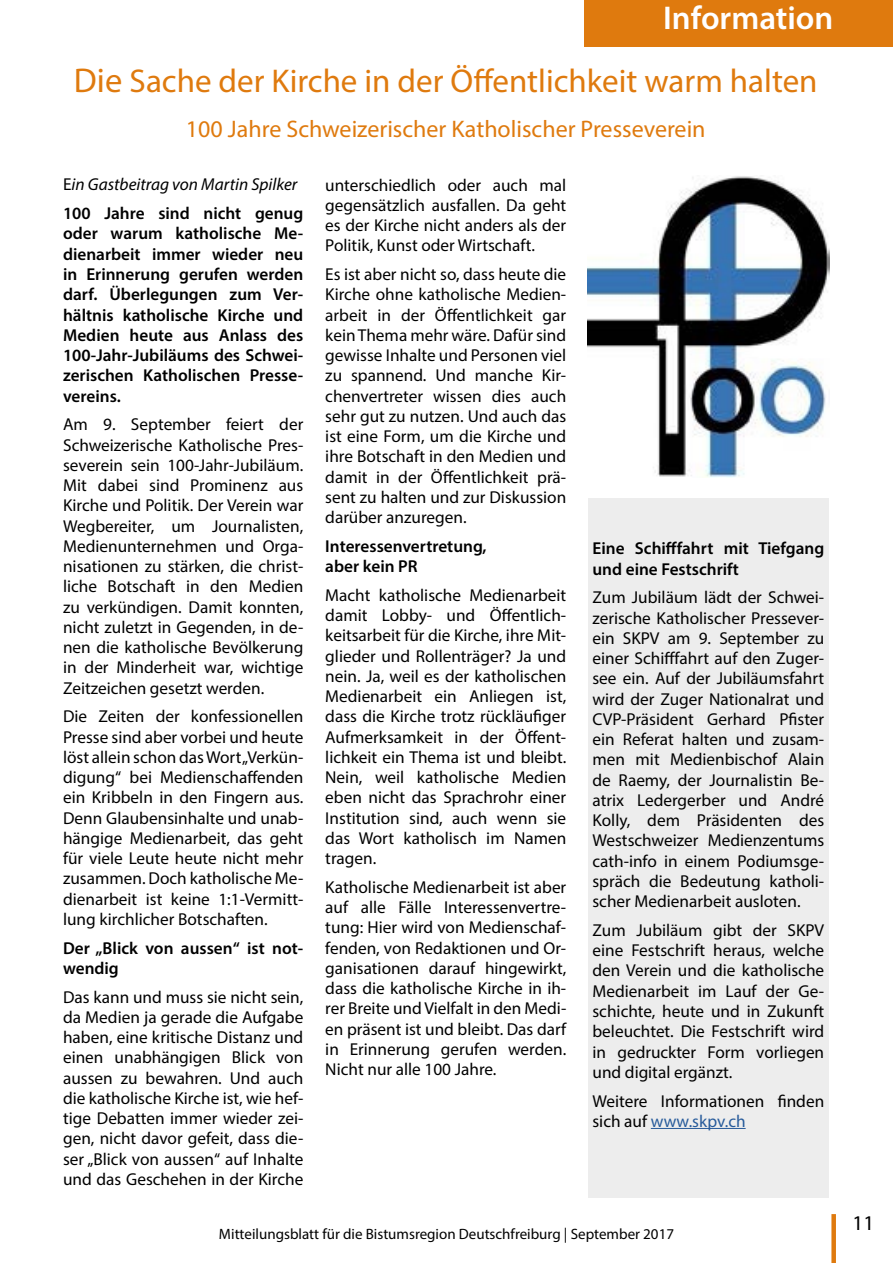
<style>
.page{position:relative;width:893px;height:1263px;background:#fff}
.page>*{position:absolute;margin:0;border:0;box-sizing:border-box;transform-origin:0 0}
.t1{font:33px "Myriad Pro";color:#df7a0e}
.t2{font:600 33px "Myriad Pro";color:#fff}
.t3{font:24px "Myriad Pro";color:#df7a0e}
.t4{font:21px "Myriad Pro";color:#000}
.t5{font:17.25px/20.2px "Myriad Pro";color:#000;text-align:justify}
.t6{font:600 17.25px/20.2px "Myriad Pro";color:#000}
.t7{font:italic 17.25px/28.8px "Myriad Pro";color:#000}
.t8{font:15px "Myriad Pro";color:#000}
.s1{font-size:34.5px}
.s2{font-style:normal}
.s3{font-weight:600;font-style:normal}
.s4{color:#275b9b}
</style>
<div class="page">
<div style="left:831px;top:1214px;width:5px;height:49px;background:#df7a0e"></div>
<div style="left:585px;top:0;width:308px;height:47px;background:#df7a0e"></div>
<div style="left:588px;top:499px;width:240px;height:699px;background:#ededed"></div>
<hr style="left:651px;top:1128px;width:95px;height:1px;background:#275b9b">
<img style="left:587px;top:176px;width:242px;height:301px">
<h1 class="t2" style="left:663px;top:-3px;width:172px">Information</h1>
<h1 class="t1" style="left:74px;top:61px;width:745px"><span class="s1">Die</span> Sache der Kirche in der Öffentlichkeit warm halten</h1>
<h2 class="t3" style="left:186px;top:114px;width:521px">100 Jahre Schweizerischer Katholischer Presseverein</h2>
<p class="t7" style="left:63px;top:170px;width:242px"><span class="s2">E</span>in Gastbeitrag von Martin Spilker<br><span class="s3">100 Jahre sind nicht genug</span></p>
<p class="t6" style="left:63px;top:223px;width:242px;text-align:justify">oder warum katholische Me&shy;dienarbeit immer wieder neu in Erinnerung gerufen werden darf. Überlegungen zum Ver&shy;hältnis katholische Kirche und Medien heute aus Anlass des 100-Jahr-Jubiläums des Schwei&shy;zerischen Katholischen Presse&shy;vereins.</p>
<p class="t5" style="left:63px;top:414px;width:242px">Am 9. September feiert der Schweizerische Katholische Pres&shy;severein sein 100-Jahr-Jubiläum.<br>Mit dabei sind Prominenz aus Kirche und Politik. Der Verein war Wegbereiter, um Journalisten, Medienunternehmen und Orga&shy;nisationen zu stärken, die christ&shy;liche Botschaft in den Medien zu verkündigen. Damit konnten, nicht zuletzt in Gegenden, in de&shy;nen die katholische Bevölkerung in der Minderheit war, wichtige Zeitzeichen gesetzt werden.</p>
<p class="t5" style="left:63px;top:706px;width:242px">Die Zeiten der konfessionellen Presse sind aber vorbei und heute löst allein schon das Wort „Verkün&shy;digung“ bei Medienschaffenden ein Kribbeln in den Fingern aus.<br>Denn Glaubensinhalte und unab&shy;hängige Medienarbeit, das geht für viele Leute heute nicht mehr zusammen. Doch katholische Me&shy;dienarbeit ist keine 1:1-Vermitt&shy;lung kirchlicher Botschaften.</p>
<p class="t6" style="left:63px;top:937px;width:242px">Der „Blick von aussen“ ist not&shy;wendig</p>
<p class="t5" style="left:63px;top:986px;width:242px">Das kann und muss sie nicht sein, da Medien ja gerade die Aufgabe haben, eine kritische Distanz und einen unabhängigen Blick von aussen zu bewahren. Und auch die katholische Kirche ist, wie hef&shy;tige Debatten immer wieder zei&shy;gen, nicht davor gefeit, dass die&shy;ser „Blick von aussen“ auf Inhalte und das Geschehen in der Kirche</p>
<p class="t5" style="left:325px;top:174px;width:242px">unterschiedlich oder auch mal gegensätzlich ausfallen. Da geht es der Kirche nicht anders als der Politik, Kunst oder Wirtschaft.</p>
<p class="t5" style="left:325px;top:264px;width:242px">Es ist aber nicht so, dass heute die Kirche ohne katholische Medien&shy;arbeit in der Öffentlichkeit gar kein Thema mehr wäre. Dafür sind gewisse Inhalte und Personen viel zu spannend. Und manche Kir&shy;chenvertreter wissen dies auch sehr gut zu nutzen. Und auch das ist eine Form, um die Kirche und ihre Botschaft in den Medien und damit in der Öffentlichkeit prä&shy;sent zu halten und zur Diskussion darüber anzuregen.</p>
<p class="t6" style="left:325px;top:535px;width:163px">Interessenvertretung, aber kein PR</p>
<p class="t5" style="left:325px;top:585px;width:242px">Macht katholische Medienarbeit damit Lobby- und Öffentlich&shy;keitsarbeit für die Kirche, ihre Mit&shy;glieder und Rollenträger? Ja und nein. Ja, weil es der katholischen Medienarbeit ein Anliegen ist, dass die Kirche trotz rückläufiger Aufmerksamkeit in der Öffent&shy;lichkeit ein Thema ist und bleibt.<br>Nein, weil katholische Medien eben nicht das Sprachrohr einer Institution sind, auch wenn sie das Wort katholisch im Namen tragen.</p>
<p class="t5" style="left:325px;top:877px;width:242px">Katholische Medienarbeit ist aber auf alle Fälle Interessenvertre&shy;tung: Hier wird von Medienschaf&shy;fenden, von Redaktionen und Or&shy;ganisationen darauf hingewirkt, dass die katholische Kirche in ih&shy;rer Breite und Vielfalt in den Medi&shy;en präsent ist und bleibt. Das darf in Erinnerung gerufen werden.<br>Nicht nur alle 100 Jahre.</p>
<p class="t6" style="left:592px;top:538px;width:233px">Eine Schifffahrt mit Tiefgang und eine Festschrift</p>
<p class="t5" style="left:592px;top:587px;width:233px">Zum Jubiläum lädt der Schwei&shy;zerische Katholischer Pressever&shy;ein SKPV am 9. September zu einer Schifffahrt auf den Zuger&shy;see ein. Auf der Jubiläumsfahrt wird der Zuger Nationalrat und CVP-Präsident Gerhard Pfister ein Referat halten und zusam&shy;men mit Medienbischof Alain de Raemy, der Journalistin Be&shy;atrix Ledergerber und André Kolly, dem Präsidenten des Westschweizer Medienzentums cath-info in einem Podiumsge&shy;spräch die Bedeutung katholi&shy;scher Medienarbeit ausloten.</p>
<p class="t5" style="left:592px;top:920px;width:233px">Zum Jubiläum gibt der SKPV eine Festschrift heraus, welche den Verein und die katholische Medienarbeit im Lauf der Ge&shy;schichte, heute und in Zukunft beleuchtet. Die Festschrift wird in gedruckter Form vorliegen und digital ergänzt.</p>
<p class="t5" style="left:592px;top:1090px;width:233px">Weitere Informationen finden sich auf <span class="s4">www.skpv.ch</span></p>
<p class="t8" style="left:219px;top:1224px;width:457px">Mitteilungsblatt für die Bistumsregion Deutschfreiburg | September 2017</p>
<p class="t4" style="left:853px;top:1210px;width:23px">11</p>
</div>
